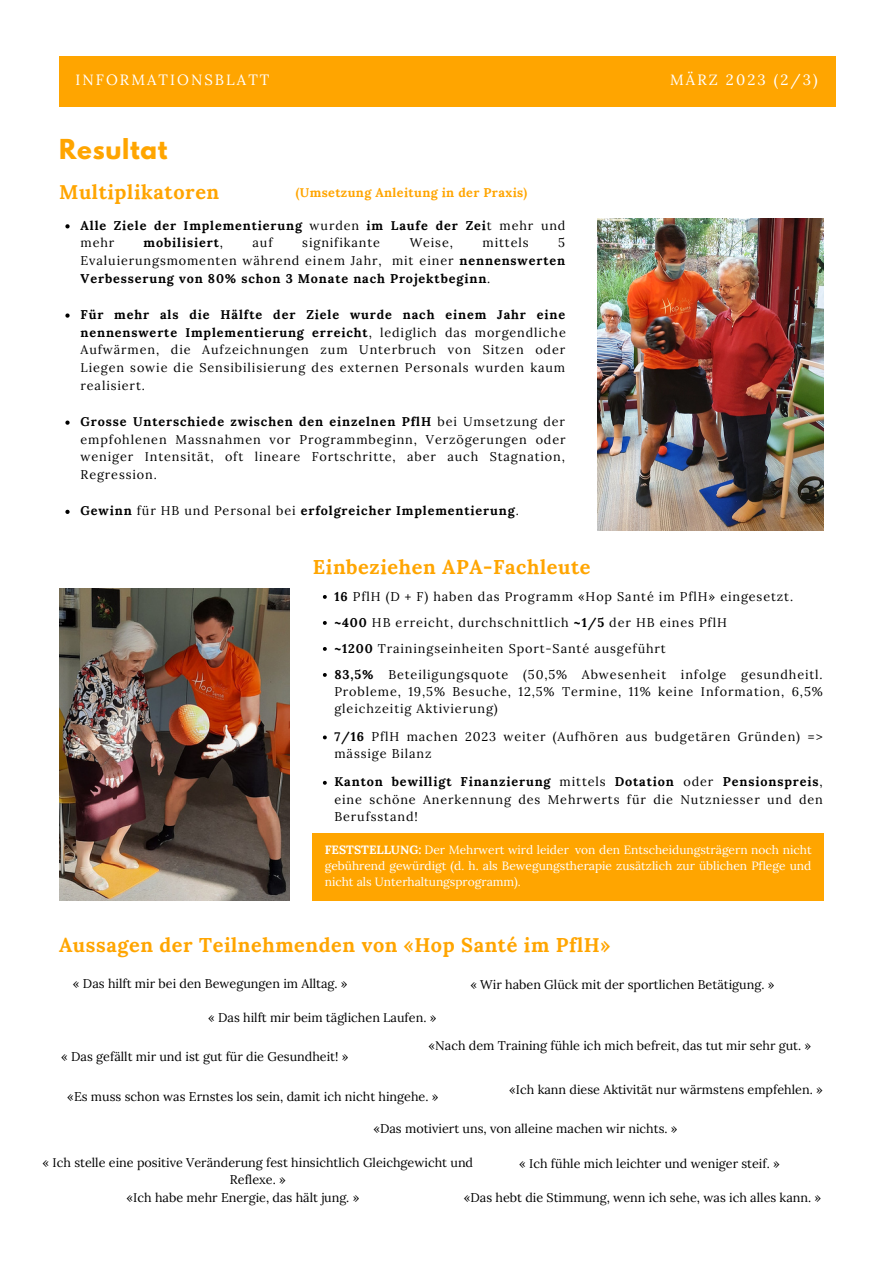
<style>
.page{position:relative;width:893px;height:1264px;background:#fff}
.page>*{position:absolute;margin:0;border:0;box-sizing:border-box;transform-origin:0 0}
.t1{font:700 24.3px "League Spartan";letter-spacing:.03em;color:#ffa500}
.t2{font:700 19.95px "Lora";letter-spacing:.03em;color:#ffa500}
.t3{font:14.85px "Lora";letter-spacing:.14em;color:#fff}
.t4{font:12.6px/17.9px "Lora";color:#000;text-align:justify}
.t5{font:12.6px/26px "Lora";letter-spacing:.07em;color:#000}
.t6{font:700 12.6px/17.9px "Lora";letter-spacing:.07em;color:#000}
.t7{font:700 12.6px "Lora";letter-spacing:.03em;color:#ffa500}
.t8{font:12px/16px "Lora";color:#fff;text-align:justify}
.s1{font-weight:400}
.s2{font-weight:700}
</style>
<div class="page">
<div style="left:59px;top:56px;width:776px;height:51px;background:#ffa500"></div>
<svg style="left:65px;top:224px;width:5px;height:4px"></svg>
<svg style="left:65px;top:313px;width:5px;height:5px"></svg>
<svg style="left:65px;top:420px;width:5px;height:5px"></svg>
<svg style="left:65px;top:510px;width:5px;height:4px"></svg>
<img style="left:597px;top:219px;width:226px;height:311px">
<img style="left:59px;top:588px;width:231px;height:312px">
<svg style="left:323px;top:595px;width:4px;height:4px"></svg>
<svg style="left:323px;top:621px;width:4px;height:4px"></svg>
<svg style="left:323px;top:647px;width:4px;height:4px"></svg>
<svg style="left:323px;top:673px;width:4px;height:4px"></svg>
<svg style="left:323px;top:735px;width:4px;height:4px"></svg>
<svg style="left:323px;top:780px;width:4px;height:4px"></svg>
<div style="left:313px;top:834px;width:510px;height:66px;background:#ffa500"></div>
<p class="t3" style="left:75px;top:70px;width:196px">INFORMATIONSBLATT</p>
<p class="t3" style="left:670px;top:70px;width:149px">MÄRZ 2023 (2/3)</p>
<h1 class="t1" style="left:59px;top:137px;width:110px">Resultat</h1>
<h2 class="t2" style="left:59px;top:179px;width:162px">Multiplikatoren</h2>
<p class="t7" style="left:296px;top:184px;width:233px">(Umsetzung Anleitung in der Praxis)</p>
<p class="t6" style="left:81px;top:216px;width:486px">Alle Ziele der Implementierung <span class="s1">wurden</span> im Laufe der Zei<span class="s1">t mehr und mehr</span></p>
<p class="t6" style="left:81px;top:234px;width:486px;text-align:justify;text-indent:477px"><span class="s1">5<br>Evaluierungsmomenten während einem Jahr, mit einer</span> nennenswerten Verbesserung von 80% schon 3 Monate nach Projektbeginn<span class="s1">.</span></p>
<p class="t4" style="left:81px;top:305px;width:486px"><span class="s2">Für mehr als die Hälfte der Ziele wurde nach einem Jahr eine nennenswerte Implementierung erreicht</span>, lediglich das morgendliche Aufwärmen, die Aufzeichnungen zum Unterbruch von Sitzen oder Liegen sowie die Sensibilisierung des externen Personals wurden kaum realisiert.</p>
<p class="t4" style="left:81px;top:412px;width:486px"><span class="s2">Grosse Unterschiede zwischen den einzelnen PflH</span> bei Umsetzung der empfohlenen Massnahmen vor Programmbeginn, Verzögerungen oder weniger Intensität, oft lineare Fortschritte, aber auch Stagnation, Regression.</p>
<p class="t6" style="left:81px;top:501px;width:439px">Gewinn <span class="s1">für HB und Personal bei</span> erfolgreicher Implementierung<span class="s1">.</span></p>
<p class="t6" style="left:143px;top:234px;width:81px">mobilisiert<span class="s1">,</span></p>
<p class="t4" style="left:252px;top:234px;width:22px">auf</p>
<p class="t5" style="left:302px;top:230px;width:79px">signifikante</p>
<p class="t4" style="left:409px;top:234px;width:45px">Weise,</p>
<p class="t5" style="left:482px;top:230px;width:47px">mittels</p>
<h2 class="t2" style="left:313px;top:553px;width:279px">Einbeziehen APA-Fachleute</h2>
<p class="t5" style="left:334px;top:583px;width:489px"><span class="s2">16</span> PflH (D + F) haben das Programm «Hop Santé im PflH» eingesetzt. <span class="s2">~400</span> HB erreicht, durchschnittlich <span class="s2">~1/5</span> der HB eines PflH<br><span class="s2">~1200</span> Trainingseinheiten Sport-Santé ausgeführt<br><span class="s2">83,5%</span> Beteiligungsquote (50,5% Abwesenheit infolge gesundheitl.</p>
<p class="t5" style="left:334px;top:682px;width:490px;line-height:17.1px">Probleme, 19,5% Besuche, 12,5% Termine, 11% keine Information, 6,5% gleichzeitig Aktivierung)</p>
<p class="t5" style="left:334px;top:728px;width:489px;line-height:17.1px"><span class="s2">7/16</span> PflH machen 2023 weiter (Aufhören aus budgetären Gründen) =&gt; mässige Bilanz</p>
<p class="t4" style="left:334px;top:773px;width:490px;line-height:17.1px"><span class="s2">Kanton bewilligt Finanzierung</span> mittels <span class="s2">Dotation</span> oder <span class="s2">Pensionspreis</span>, eine schöne Anerkennung des Mehrwerts für die Nutzniesser und den Berufsstand!</p>
<p class="t8" style="left:325px;top:841px;width:488px"><span class="s2">FESTSTELLUNG:</span> Der Mehrwert wird leider von den Entscheidungsträgern noch nicht gebührend gewürdigt (d. h. als Bewegungstherapie zusätzlich zur üblichen Pflege und nicht als Unterhaltungsprogramm).</p>
<h2 class="t2" style="left:59px;top:932px;width:552px">Aussagen der Teilnehmenden von «Hop Santé im PflH»</h2>
<p class="t4" style="left:73px;top:973px;width:276px">« Das hilft mir bei den Bewegungen im Alltag. »</p>
<p class="t4" style="left:470px;top:975px;width:305px">« Wir haben Glück mit der sportlichen Betätigung. »</p>
<p class="t4" style="left:208px;top:1008px;width:230px">« Das hilft mir beim täglichen Laufen. »</p>
<p class="t4" style="left:61px;top:1047px;width:289px">« Das gefällt mir und ist gut für die Gesundheit! »</p>
<p class="t4" style="left:428px;top:1036px;width:384px">«Nach dem Training fühle ich mich befreit, das tut mir sehr gut. »</p>
<p class="t4" style="left:509px;top:1080px;width:315px">«Ich kann diese Aktivität nur wärmstens empfehlen. »</p>
<p class="t4" style="left:373px;top:1119px;width:306px">«Das motiviert uns, von alleine machen wir nichts. »</p>
<p class="t4" style="left:519px;top:1153px;width:262px">« Ich fühle mich leichter und weniger steif. »</p>
<p class="t4" style="left:67px;top:1087px;width:372px">«Es muss schon was Ernstes los sein, damit ich nicht hingehe. »</p>
<p class="t4" style="left:43px;top:1153px;width:432px;line-height:16.8px;text-align:center">« Ich stelle eine positive Veränderung fest hinsichtlich Gleichgewicht und<br>Reflexe. »</p>
<p class="t4" style="left:127px;top:1188px;width:234px">«Ich habe mehr Energie, das hält jung. »</p>
<p class="t4" style="left:464px;top:1188px;width:359px">«Das hebt die Stimmung, wenn ich sehe, was ich alles kann. »</p>
</div>
